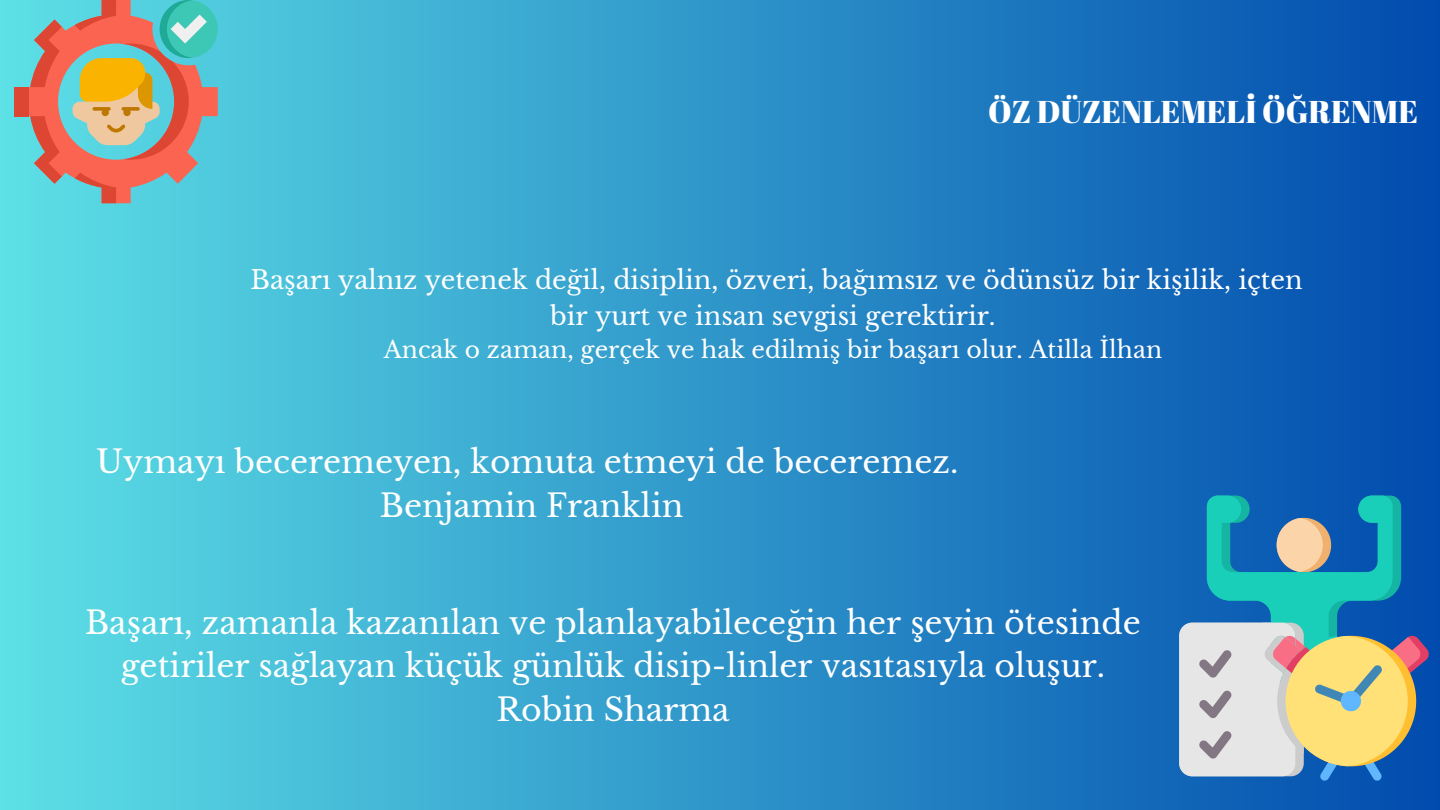
<style>
.page{position:relative;width:1440px;height:810px;background:#fff}
.page>*{position:absolute;margin:0;border:0;box-sizing:border-box;transform-origin:0 0}
.t1{font:31.5px/43.5px "Libre Baskerville";color:#fff;text-align:center}
.t2{font:31.5px "Abril Fatface";color:#fff}
.t3{font:25.5px/35.2px "Libre Baskerville";color:#fff;text-align:center}
.t4{font:23.5px "Libre Baskerville";color:#fff}
</style>
<div class="page">
<div style="left:0;top:0;width:1440px;height:810px;background:linear-gradient(to right,#5de0e6,#014bad)"></div>
<svg style="left:15px;top:0;width:203px;height:203px;background:#a5a28f"></svg>
<div style="left:1179px;top:623px;width:116px;height:153px;background:#e6e6e6;border-radius:13px"></div>
<svg style="left:1199px;top:496px;width:231px;height:285px"></svg>
<p class="t2" style="left:988px;top:90px;width:431px">ÖZ DÜZENLEMELİ ÖĞRENME</p>
<p class="t3" style="left:251px;top:263px;width:1054px">Başarı yalnız yetenek değil, disiplin, özveri, bağımsız ve ödünsüz bir kişilik, içten bir yurt ve insan sevgisi gerektirir.</p>
<p class="t4" style="left:384px;top:335px;width:780px">Ancak o zaman, gerçek ve hak edilmiş bir başarı olur. Atilla İlhan</p>
<p class="t1" style="left:96px;top:441px;width:864px">Uymayı beceremeyen, komuta etmeyi de beceremez.</p>
<p class="t1" style="left:380px;top:484px;width:305px">Benjamin Franklin</p>
<p class="t1" style="left:85px;top:601px;width:1057px">Başarı, zamanla kazanılan ve planlayabileceğin her şeyin ötesinde getiriler sağlayan küçük günlük disip-linler vasıtasıyla oluşur.<br>Robin Sharma</p>
</div>
